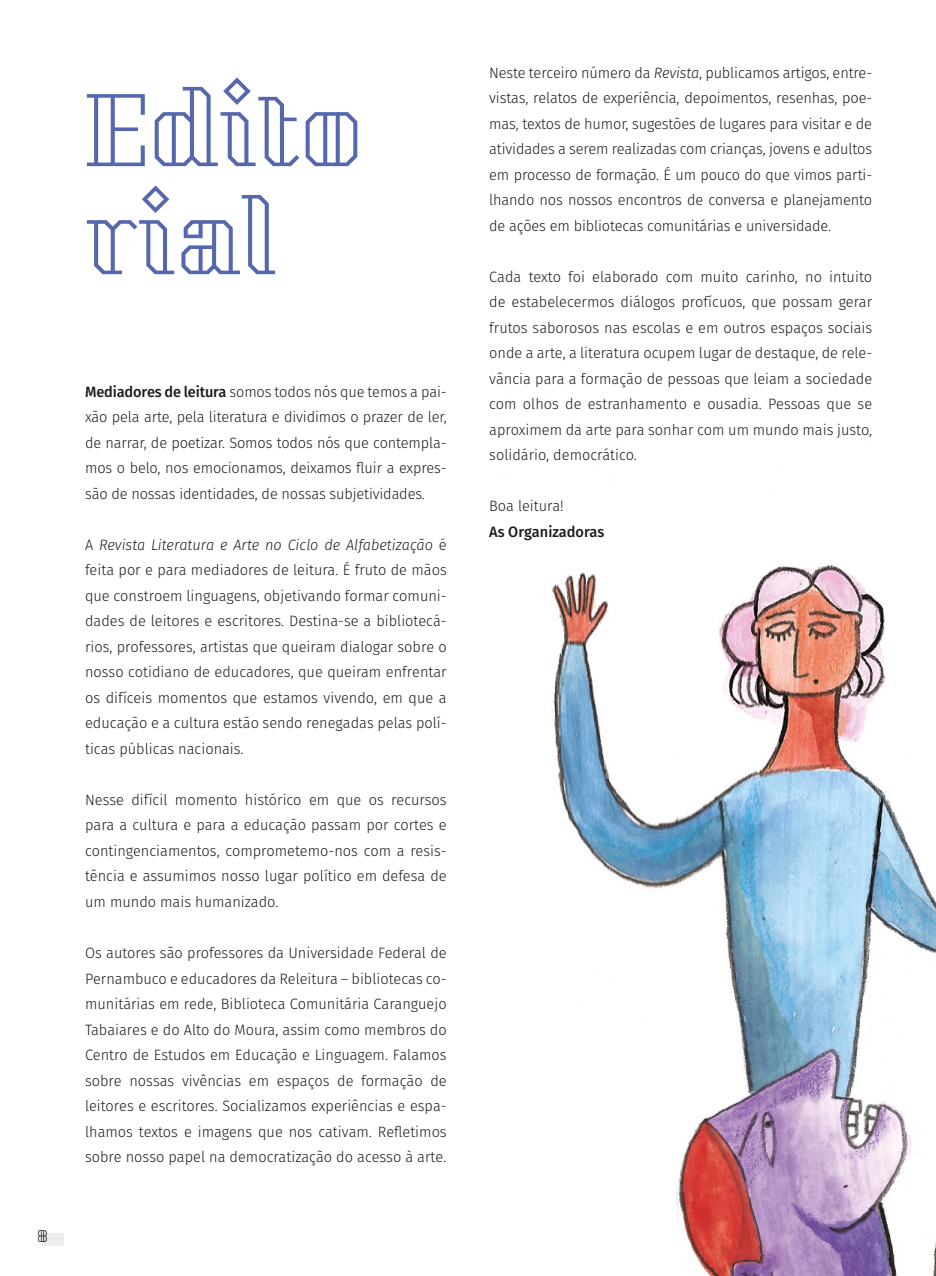
<style>
.page{position:relative;width:936px;height:1276px;background:#fff}
.page>*{position:absolute;margin:0;border:0;box-sizing:border-box;transform-origin:0 0}
.t1{font:90px/108px "Kumar One Outline";color:#5567ae}
.t2{font:300 15px/25.5px "Fira Sans";color:#000;text-align:justify}
.t3{font:500 15px "Fira Sans";color:#000}
.t4{font:15px "Kumar One Outline";color:#000}
.s1{font-style:italic}
.s2{font-weight:500}
</style>
<div class="page">
<div style="left:43px;top:1233px;width:21px;height:13px;background:#ededed"></div>
<img style="left:493px;top:371px;width:442px;height:905px">
<p class="t4" style="left:37px;top:1228px;width:12px">8</p>
<h1 class="t1" style="left:85px;top:81px;width:278px">Edito rial</h1>
<p class="t2" style="left:489px;top:60px;width:384px">Neste terceiro número da <span class="s1">Revista</span>, publicamos artigos, entre&shy;vistas, relatos de experiência, depoimentos, resenhas, poe&shy;mas, textos de humor, sugestões de lugares para visitar e de atividades a serem realizadas com crianças, jovens e adultos em processo de formação. É um pouco do que vimos parti&shy;lhando nos nossos encontros de conversa e planejamento de ações em bibliotecas comunitárias e universidade.</p>
<p class="t2" style="left:489px;top:264px;width:384px">Cada texto foi elaborado com muito carinho, no intuito de estabelecermos diálogos profícuos, que possam gerar frutos saborosos nas escolas e em outros espaços sociais onde a arte, a literatura ocupem lugar de destaque, de rele&shy;vância para a formação de pessoas que leiam a sociedade com olhos de estranhamento e ousadia. Pessoas que se aproximem da arte para sonhar com um mundo mais justo, solidário, democrático.</p>
<p class="t2" style="left:489px;top:493px;width:76px">Boa leitura!</p>
<p class="t3" style="left:489px;top:520px;width:117px">As Organizadoras</p>
<p class="t2" style="left:85px;top:379px;width:363px"><span class="s2">Mediadores de leitura</span> somos todos nós que temos a pai&shy;xão pela arte, pela literatura e dividimos o prazer de ler, de narrar, de poetizar. Somos todos nós que contempla&shy;mos o belo, nos emocionamos, deixamos fluir a expres&shy;são de nossas identidades, de nossas subjetividades.</p>
<p class="t2" style="left:85px;top:532px;width:363px">A <span class="s1">Revista Literatura e Arte no Ciclo de Alfabetização</span> é feita por e para mediadores de leitura. É fruto de mãos que constroem linguagens, objetivando formar comuni&shy;dades de leitores e escritores. Destina-se a bibliotecá&shy;rios, professores, artistas que queiram dialogar sobre o nosso cotidiano de educadores, que queiram enfrentar os difíceis momentos que estamos vivendo, em que a educação e a cultura estão sendo renegadas pelas polí&shy;ticas públicas nacionais.</p>
<p class="t2" style="left:85px;top:787px;width:363px">Nesse difícil momento histórico em que os recursos para a cultura e para a educação passam por cortes e contingenciamentos, comprometemo-nos com a resis&shy;tência e assumimos nosso lugar político em defesa de um mundo mais humanizado.</p>
<p class="t2" style="left:85px;top:940px;width:363px">Os autores são professores da Universidade Federal de Pernambuco e educadores da Releitura – bibliotecas co&shy;munitárias em rede, Biblioteca Comunitária Caranguejo Tabaiares e do Alto do Moura, assim como membros do Centro de Estudos em Educação e Linguagem. Falamos sobre nossas vivências em espaços de formação de leitores e escritores. Socializamos experiências e espa&shy;lhamos textos e imagens que nos cativam. Refletimos sobre nosso papel na democratização do acesso à arte.</p>
</div>
